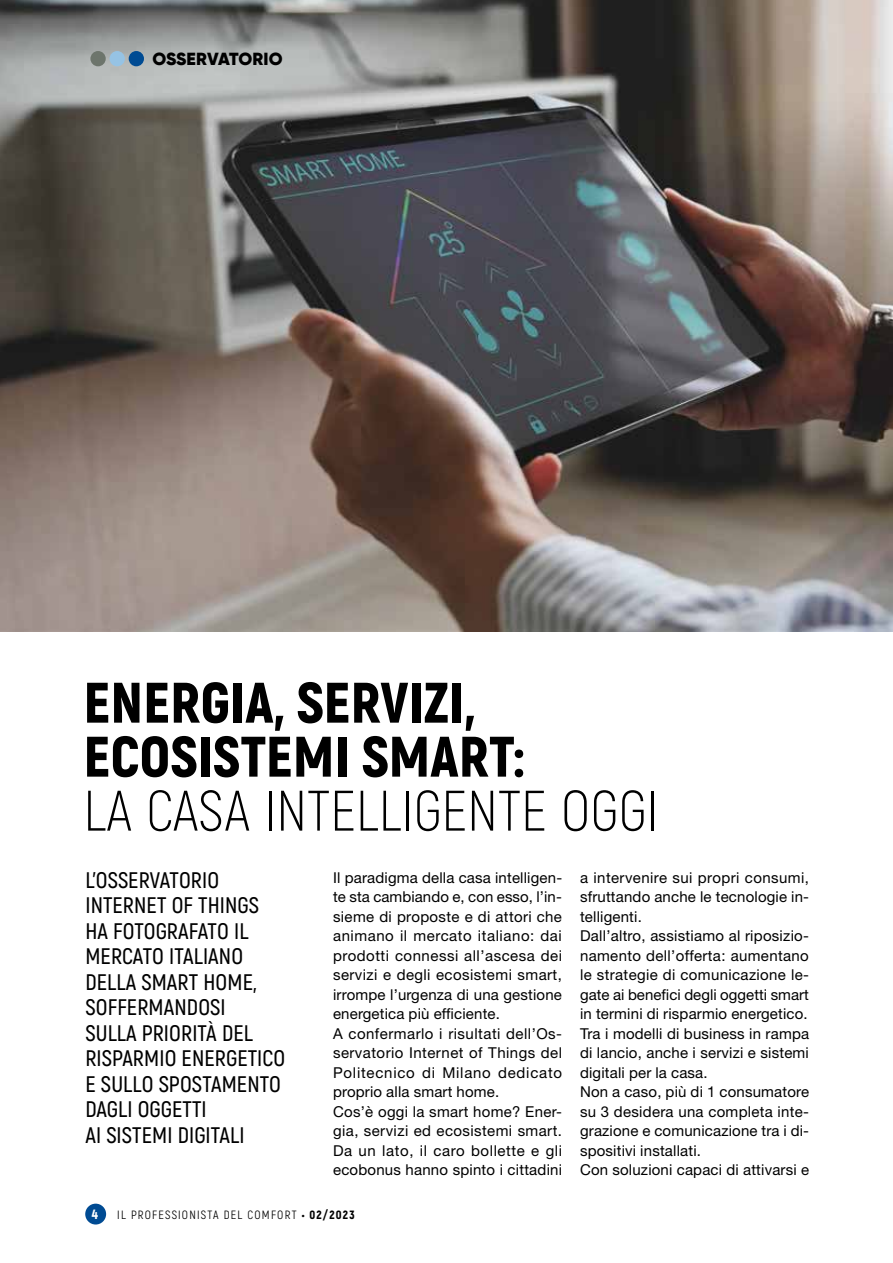
<style>
.page{position:relative;width:893px;height:1263px;background:#fff}
.page>*{position:absolute;margin:0;border:0;box-sizing:border-box;transform-origin:0 0}
.t1{font:900 57px/54px "Akrobat";letter-spacing:.005em;color:#000}
.t2{font:300 57px "Akrobat";letter-spacing:.005em;color:#000}
.t3{font:600 22.5px/25.5px "Akrobat";letter-spacing:.005em;color:#000}
.t4{font:900 17.55px "Gilroy";color:#000}
.t5{font:15px/19.5px "Helvetica Neue LT Std";letter-spacing:.015em;color:#000}
.t6{font:900 13.5px "Akrobat";color:#fff}
.t7{font:12px "Akrobat";letter-spacing:.1em;color:#000}
.s1{font-weight:900}
</style>
<div class="page">
<img style="left:0;top:0;width:893px;height:631px">
<div style="left:85px;top:1203px;width:21px;height:21px;background:#004b93;border-radius:50%"></div>
<div style="left:129px;top:51px;width:15px;height:15px;background:#004b93;border-radius:50%"></div>
<div style="left:110px;top:51px;width:15px;height:15px;background:#96c3e4;border-radius:50%"></div>
<div style="left:90px;top:51px;width:16px;height:15px;background:#6d756c;border-radius:50%"></div>
<p class="t4" style="left:153px;top:48px;width:132px">OSSERVATORIO</p>
<h1 class="t1" style="left:84px;top:675px;width:442px">ENERGIA, SERVIZI,<br>ECOSISTEMI SMART:</h1>
<h1 class="t2" style="left:84px;top:777px;width:576px">LA CASA INTELLIGENTE OGGI</h1>
<h2 class="t3" style="left:85px;top:867px;width:201px">L’OSSERVATORIO<br>INTERNET OF THINGS<br>HA FOTOGRAFATO IL<br>MERCATO ITALIANO<br>DELLA SMART HOME,<br>SOFFERMANDOSI<br>SULLA PRIORITÀ DEL<br>RISPARMIO ENERGETICO<br>E SULLO SPOSTAMENTO<br>DAGLI OGGETTI<br>AI SISTEMI DIGITALI</h2>
<p class="t5" style="left:333px;top:867px;width:231px">Il paradigma della casa intelligen&shy;te sta cambiando e, con esso, l’in&shy;sieme di proposte e di attori che animano il mercato italiano: dai prodotti connessi all’ascesa dei servizi e degli ecosistemi smart, irrompe l’urgenza di una gestione energetica più efficiente.<br>A confermarlo i risultati dell’Os&shy;servatorio Internet of Things del<br>Politecnico di Milano dedicato proprio alla smart home.<br>Cos’è oggi la smart home? Ener&shy;gia, servizi ed ecosistemi smart.<br>Da un lato, il caro bollette e gli ecobonus hanno spinto i cittadini</p>
<p class="t5" style="left:580px;top:867px;width:231px">a intervenire sui propri consumi, sfruttando anche le tecnologie in&shy;telligenti.<br>Dall’altro, assistiamo al riposizio&shy;namento dell’offerta: aumentano le strategie di comunicazione le&shy;gate ai benefici degli oggetti smart in termini di risparmio energetico.<br>Tra i modelli di business in rampa di lancio, anche i servizi e sistemi digitali per la casa.<br>Non a caso, più di 1 consumatore su 3 desidera una completa inte&shy;grazione e comunicazione tra i di&shy;spositivi installati.<br>Con soluzioni capaci di attivarsi e</p>
<p class="t6" style="left:92px;top:1205px;width:8px">4</p>
<p class="t7" style="left:117px;top:1207px;width:239px">IL PROFESSIONISTA DEL COMFORT <span class="s1">• 02/2023</span></p>
</div>
